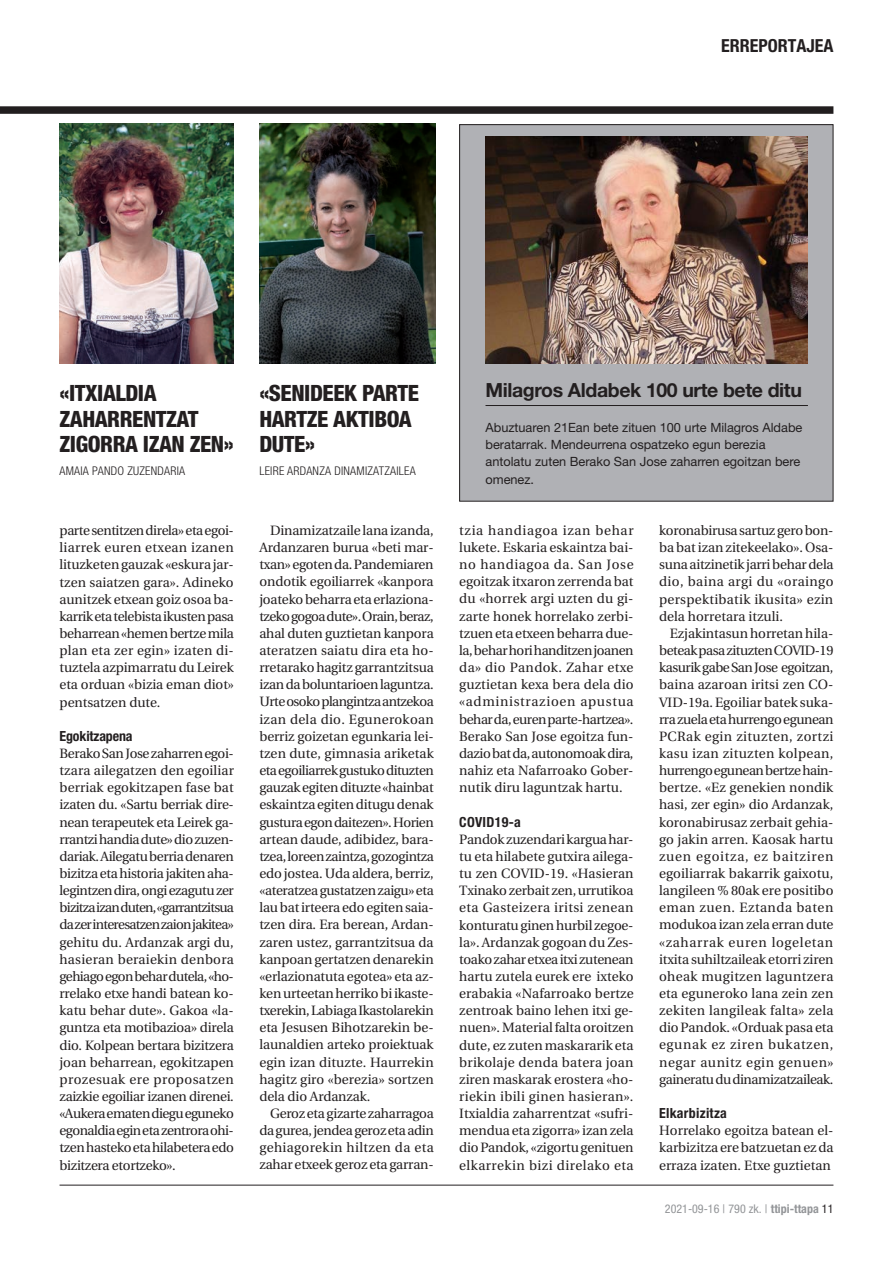
<style>
.page{position:relative;width:893px;height:1263px;background:#fff}
.page>*{position:absolute;margin:0;border:0;box-sizing:border-box;transform-origin:0 0}
.Leihoa{font:800 condensed 22.5px/25.8px "Helvetica Neue";letter-spacing:-.02em;color:#231f20}
.ZATIDURA-Titulua-B{font:700 19.5px "Helvetica Neue";letter-spacing:-.02em;color:#231f20}
.Orriburua-B{font:700 condensed 18px "Helvetica Neue";color:#231f20}
.Tartekia{font:700 condensed 13.95px "Helvetica Neue";letter-spacing:.02em;color:#231f20}
.Tartekia-2{font:700 condensed 13.95px "Helvetica Neue";letter-spacing:-.01em;color:#231f20}
.Testua-JUST-Koxka{font:13.5px/17.1px "Utopia";color:#231f20;text-align:justify}
.Testua-JUST-Hasi{font:13.5px/17.1px "Utopia";color:#231f20;text-align:justify}
.ZATIDURA-Testua-Hasi{font:12.75px/17.1px "Helvetica Neue";color:#231f20}
.Leihoa-PertsonaIzena{font:300 condensed 12px "Helvetica Neue";letter-spacing:.02em;color:#231f20}
.t1{font:condensed 12px "Helvetica Neue";color:#939598}
.s1{font-weight:700}
.s2{color:#231f20}
</style>
<div class="page">
<div style="left:0;top:106px;width:833px;height:8px;background:#221e1f"></div>
<img style="left:60px;top:123px;width:174px;height:241px">
<img style="left:259px;top:123px;width:177px;height:241px">
<div style="left:460px;top:125px;width:373px;height:376px;background:#b0b1b5"></div>
<div style="left:459px;top:124px;width:374px;height:378px;border:1px solid #231f20"></div>
<img style="left:486px;top:136px;width:322px;height:228px">
<hr style="left:485px;top:405px;width:323px;height:1px;background:#231f20">
<hr style="left:60px;top:1185px;width:773px;height:1px;background:#231f20">
<p class="Orriburua-B" style="left:721px;top:35px;width:114px">ERREPORTAJEA</p>
<p class="Leihoa" style="left:60px;top:379px;width:176px">«ITXIALDIA<br>ZAHARRENTZAT<br>ZIGORRA IZAN ZEN»</p>
<p class="Leihoa-PertsonaIzena" style="left:60px;top:464px;width:127px">AMAIA PANDO ZUZENDARIA</p>
<p class="Testua-JUST-Koxka" style="left:60px;top:522px;width:176px">parte sentitzen direla» eta egoi&shy;liarrek euren etxean izanen lituzketen gauzak «eskura jar&shy;tzen saiatzen gara». Adineko aunitzek etxean goiz osoa ba&shy;karrik eta telebista ikusten pasa beharrean «hemen bertze mila plan eta zer egin» izaten di&shy;tuztela azpimarratu du Leirek eta orduan «bizia eman diot» pentsatzen dute.</p>
<p class="Tartekia-2" style="left:60px;top:727px;width:75px">Egokitzapena</p>
<p class="Testua-JUST-Hasi" style="left:60px;top:745px;width:176px">Berako San Jose zaharren egoi&shy;tzara ailegatzen den egoiliar berriak egokitzapen fase bat izaten du. «Sartu berriak dire&shy;nean terapeutek eta Leirek ga&shy;rrantzi handia dute» dio zuzen&shy;dariak. Ailegatu berria denaren bizitza eta historia jakiten aha&shy;legintzen dira, ongi ezagutu zer bizitza izan duten, «garrantzitsua da zer interesatzen zaion jakitea» gehitu du. Ardanzak argi du, hasieran beraiekin denbora gehiago egon behar dutela, «ho&shy;rrelako etxe handi batean ko&shy;katu behar dute». Gakoa «la&shy;guntza eta motibazioa» direla dio. Kolpean bertara bizitzera joan beharrean, egokitzapen prozesuak ere proposatzen zaizkie egoiliar izanen direnei. «Aukera ematen diegu eguneko egonaldia egin eta zentrora ohi&shy;tzen hasteko eta hilabetera edo bizitzera etortzeko».</p>
<p class="Leihoa" style="left:259px;top:379px;width:161px">«SENIDEEK PARTE<br>HARTZE AKTIBOA<br>DUTE»</p>
<p class="Leihoa-PertsonaIzena" style="left:259px;top:464px;width:158px">LEIRE ARDANZA DINAMIZATZAILEA</p>
<p class="Testua-JUST-Koxka" style="left:259px;top:522px;width:176px;text-indent:11px">Dinamizatzaile lana izanda, Ardanzaren burua «beti mar&shy;txan» egoten da. Pandemiaren ondotik egoiliarrek «kanpora joateko beharra eta erlaziona&shy;tzeko gogoa dute». Orain, beraz, ahal duten guztietan kanpora ateratzen saiatu dira eta ho&shy;rretarako hagitz garrantzitsua izan da boluntarioen laguntza.<br>Urte osoko plangintza antzekoa izan dela dio. Egunerokoan berriz goizetan egunkaria lei&shy;tzen dute, gimnasia ariketak eta egoiliarrek gustuko dituzten gauzak egiten dituzte «hainbat eskaintza egiten ditugu denak gustura egon daitezen». Horien artean daude, adibidez, bara&shy;tzea, loreen zaintza, gozogintza edo jostea. Uda aldera, berriz, «ateratzea gustatzen zaigu» eta lau bat irteera edo egiten saia&shy;tzen dira. Era berean, Ardan&shy;zaren ustez, garrantzitsua da kanpoan gertatzen denarekin «erlazionatuta egotea» eta az&shy;ken urteetan herriko bi ikaste&shy;txerekin, Labiaga Ikastolarekin eta Jesusen Bihotzarekin be&shy;launaldien arteko proiektuak egin izan dituzte. Haurrekin hagitz giro «berezia» sortzen dela dio Ardanzak.</p>
<p class="Testua-JUST-Koxka" style="left:259px;top:1105px;width:176px;text-indent:11px">Geroz eta gizarte zaharragoa da gurea, jendea geroz eta adin gehiagorekin hiltzen da eta zahar etxeek geroz eta garran-</p>
<p class="ZATIDURA-Titulua-B" style="left:485px;top:378px;width:318px">Milagros Aldabek 100 urte bete ditu</p>
<p class="ZATIDURA-Testua-Hasi" style="left:485px;top:420px;width:318px">Abuztuaren 21Ean bete zituen 100 urte Milagros Aldabe beratarrak. Mendeurrena ospatzeko egun berezia antolatu zuten Berako San Jose zaharren egoitzan bere omenez.</p>
<p class="Testua-JUST-Koxka" style="left:459px;top:522px;width:176px">tzia handiagoa izan behar lukete. Eskaria eskaintza bai&shy;no handiagoa da. San Jose egoitzak itxaron zerrenda bat du «horrek argi uzten du gi&shy;zarte honek horrelako zerbi&shy;tzuen eta etxeen beharra due&shy;la, behar hori handitzen joanen da» dio Pandok. Zahar etxe guztietan kexa bera dela dio «administrazioen apustua behar da, euren parte-hartzea».<br>Berako San Jose egoitza fun&shy;dazio bat da, autonomoak dira, nahiz eta Nafarroako Gober&shy;nutik diru laguntzak hartu.</p>
<p class="Tartekia" style="left:459px;top:813px;width:63px">COVID19-a</p>
<p class="Testua-JUST-Hasi" style="left:459px;top:831px;width:176px">Pandok zuzendari kargua har&shy;tu eta hilabete gutxira ailega&shy;tu zen COVID-19. «Hasieran Txinako zerbait zen, urrutikoa eta Gasteizera iritsi zenean konturatu ginen hurbil zegoe&shy;la». Ardanzak gogoan du Zes&shy;toako zahar etxea itxi zutenean hartu zutela eurek ere ixteko erabakia «Nafarroako bertze zentroak baino lehen itxi ge&shy;nuen». Material falta oroitzen dute, ez zuten maskararik eta brikolaje denda batera joan ziren maskarak erostera «ho&shy;riekin ibili ginen hasieran».<br>Itxialdia zaharrentzat «sufri&shy;mendua eta zigorra» izan zela dio Pandok, «zigortu genituen elkarrekin bizi direlako eta</p>
<p class="Testua-JUST-Hasi" style="left:659px;top:522px;width:176px">koronabirusa sartuz gero bon&shy;ba bat izan zitekeelako». Osa&shy;suna aitzinetik jarri behar dela dio, baina argi du «oraingo perspektibatik ikusita» ezin dela horretara itzuli.</p>
<p class="Testua-JUST-Koxka" style="left:659px;top:625px;width:176px;text-indent:11px">Ezjakintasun horretan hila&shy;beteak pasa zituzten COVID-19 kasurik gabe San Jose egoitzan, baina azaroan iritsi zen CO-VID-19a. Egoiliar batek suka&shy;rra zuela eta hurrengo egunean PCRak egin zituzten, zortzi kasu izan zituzten kolpean, hurrengo egunean bertze hain&shy;bertze. «Ez genekien nondik hasi, zer egin» dio Ardanzak, koronabirusaz zerbait gehia&shy;go jakin arren. Kaosak hartu zuen egoitza, ez baitziren egoiliarrak bakarrik gaixotu, langileen % 80ak ere positibo eman zuen. Eztanda baten modukoa izan zela erran dute «zaharrak euren logeletan itxita suhiltzaileak etorri ziren oheak mugitzen laguntzera eta eguneroko lana zein zen zekiten langileak falta» zela dio Pandok. «Orduak pasa eta egunak ez ziren bukatzen, negar aunitz egin genuen» gaineratu du dinamizatzaileak.</p>
<p class="Tartekia" style="left:659px;top:1105px;width:69px">Elkarbizitza</p>
<p class="Testua-JUST-Hasi" style="left:659px;top:1122px;width:176px">Horrelako egoitza batean el&shy;karbizitza ere batzuetan ez da erraza izaten. Etxe guztietan</p>
<p class="t1" style="left:665px;top:1202px;width:170px">2021-09-16 | 790 zk. | <span class="s1">ttipi-ttapa</span> <span class="s2">11</span></p>
</div>
